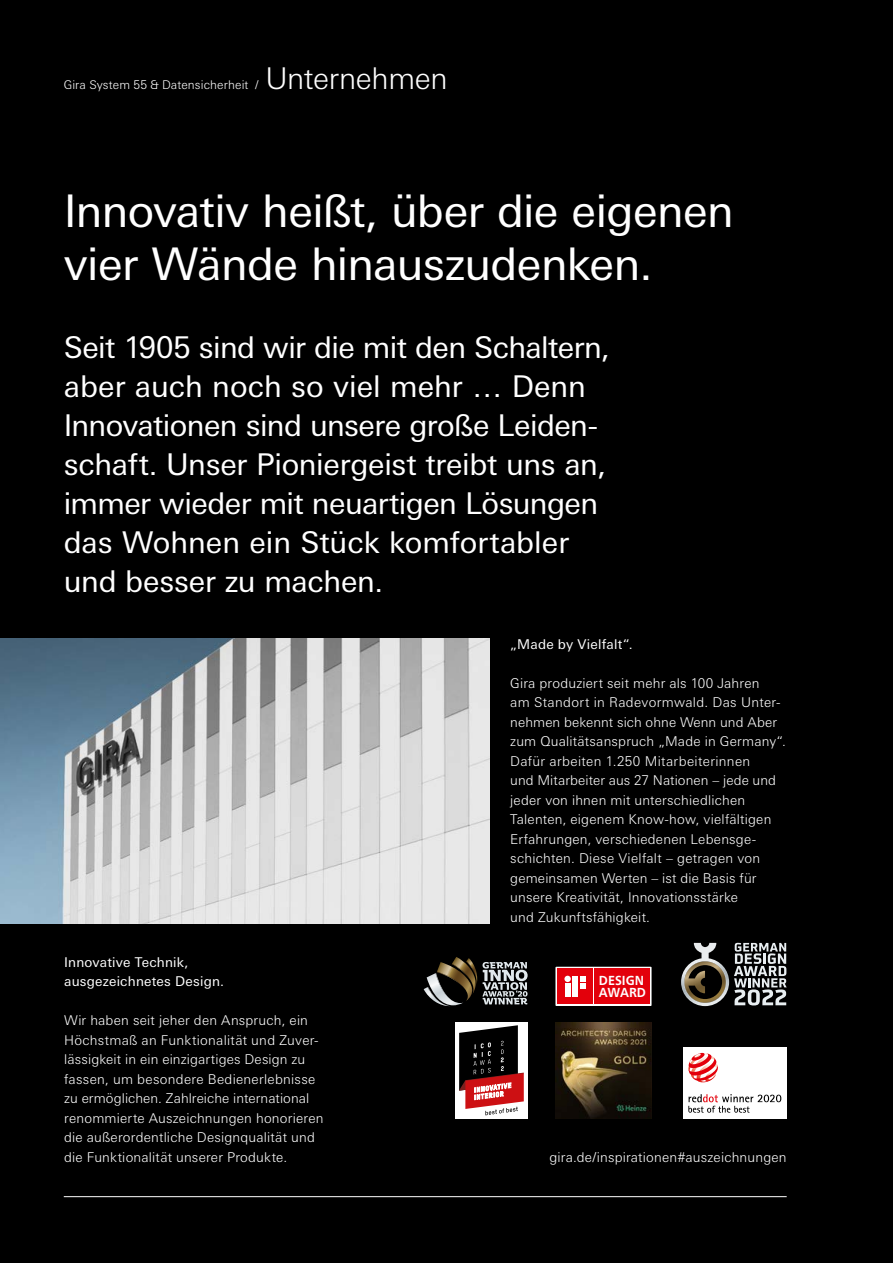
<style>
.page{position:relative;width:893px;height:1263px;background:#000}
.page>*{position:absolute;margin:0;border:0;box-sizing:border-box;transform-origin:0 0}
.t1{font:45px/52.5px "Univers Next W1 G";letter-spacing:-.015em;color:#fff}
.t2{font:30px/39px "Univers Next W1 G";letter-spacing:-.015em;color:#fff}
.t3{font:300 30px "Univers Next W1 G";letter-spacing:-.01em;color:#fff}
.t4{font:300 13.5px/19.5px "Univers Next W1 G";letter-spacing:.015em;color:#fff}
.t5{font:13.5px/19.5px "Univers Next W1 G";letter-spacing:.015em;color:#fff}
.t6{font:700 13.05px/11.2px "Frutiger Neue LT Pro";color:#fff;scale:.95 1}
.t7{font:300 12px "Univers Next W1 G";letter-spacing:.01em;color:#fff}
</style>
<div class="page">
<div style="left:455px;top:1022px;width:73px;height:96px;background:#fff"></div>
<svg style="left:459px;top:1025px;width:65px;height:90px"></svg>
<div style="left:555px;top:967px;width:97px;height:39px;background:linear-gradient(to bottom,#fff,#fff)"></div>
<div style="left:557px;top:968px;width:36px;height:36px;background:#e3000b"></div>
<div style="left:572px;top:976px;width:6px;height:21px;background:#fff"></div>
<svg style="left:580px;top:976px;width:5px;height:13px"></svg>
<div style="left:564px;top:976px;width:7px;height:6px;background:#fff;border-radius:50%"></div>
<div style="left:565px;top:983px;width:5px;height:14px;background:#fff"></div>
<div style="left:595px;top:968px;width:55px;height:36px;background:#e3000b"></div>
<svg style="left:681px;top:943px;width:106px;height:63px"></svg>
<svg style="left:424px;top:957px;width:104px;height:49px"></svg>
<div style="left:683px;top:1047px;width:104px;height:71px;background:#fff"></div>
<svg style="left:688px;top:1053px;width:30px;height:29px"></svg>
<svg style="left:688px;top:1094px;width:93px;height:19px"></svg>
<img style="left:555px;top:1022px;width:97px;height:96px">
<hr style="left:64px;top:1196px;width:723px;height:1px;background:#fff">
<img style="left:0;top:638px;width:489px;height:285px">
<p class="t7" style="left:64px;top:78px;width:196px">Gira System 55 &amp; Datensicherheit /</p>
<h2 class="t3" style="left:265px;top:61px;width:184px">Unternehmen</h2>
<h1 class="t1" style="left:64px;top:185px;width:672px">Innovativ heißt, über die eigenen vier Wände hinauszudenken.</h1>
<p class="t2" style="left:64px;top:328px;width:547px">Seit 1905 sind wir die mit den Schaltern, aber auch noch so viel mehr … Denn Innovationen sind unsere große Leiden&shy;schaft. Unser Pioniergeist treibt uns an, immer wieder mit neuartigen Lösungen das Wohnen ein Stück komfortabler und besser zu machen.</p>
<p class="t5" style="left:64px;top:952px;width:161px">Innovative Technik, ausgezeichnetes Design.</p>
<p class="t4" style="left:64px;top:1011px;width:261px">Wir haben seit jeher den Anspruch, ein Höchstmaß an Funktionalität und Zuver&shy;lässigkeit in ein einzigartiges Design zu fassen, um besondere Bedienerlebnisse zu ermöglichen. Zahlreiche international renommierte Auszeichnungen honorieren die außerordentliche Designqualität und die Funktionalität unserer Produkte.</p>
<p class="t5" style="left:510px;top:634px;width:124px">„Made by Vielfalt“.</p>
<p class="t4" style="left:510px;top:673px;width:277px">Gira produziert seit mehr als 100 Jahren<br>am Standort in Radevormwald. Das Unter&shy;nehmen bekennt sich ohne Wenn und Aber zum Qualitätsanspruch „Made in Germany“.<br>Dafür arbeiten 1.250 Mitarbeiterinnen<br>und Mitarbeiter aus 27 Nationen – jede und jeder von ihnen mit unterschiedlichen Talenten, eigenem Know-how, vielfältigen Erfahrungen, verschiedenen Lebensge&shy;schichten. Diese Vielfalt – getragen von gemeinsamen Werten – ist die Basis für unsere Kreativität, Innovationsstärke<br>und Zukunftsfähigkeit.</p>
<p class="t6" style="left:599px;top:975px;width:51px">DESIGN<br>AWARD</p>
<p class="t4" style="left:549px;top:1147px;width:239px">gira.de/inspirationen#auszeichnungen</p>
</div>
